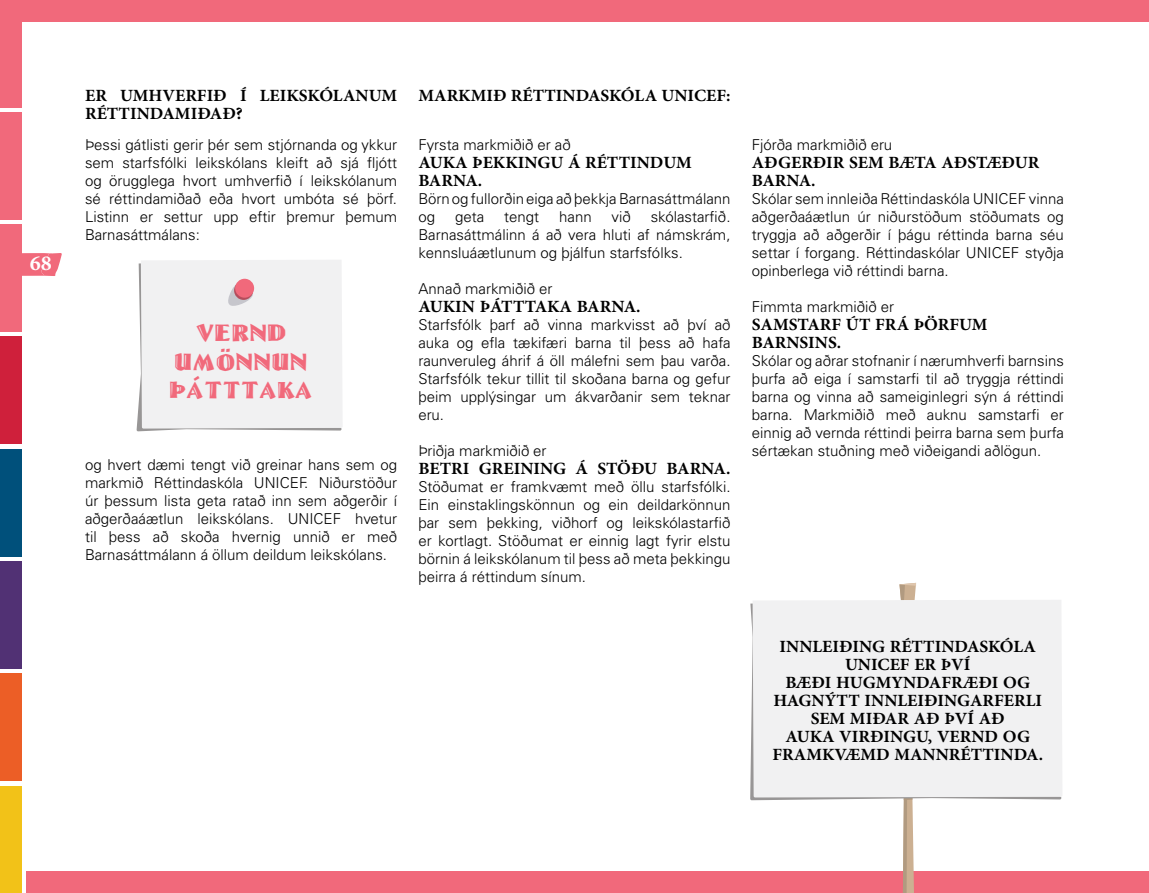
<style>
.page{position:relative;width:1149px;height:893px;background:#fff}
.page>*{position:absolute;margin:0;border:0;box-sizing:border-box;transform-origin:0 0}
.t1{font:700 30px "Adobe Arabic";color:#fff}
.t2{font:700 24px/18px "Adobe Arabic";color:#000}
.t3{font:24px/28.8px "Linolschrift";color:#f1697b;text-align:center}
.t4{font:300 15px/18px "Univers LT Pro 45";color:#000;text-align:justify}
</style>
<div class="page">
<div style="left:0;top:337px;width:21px;height:107px;background:#cf203b"></div>
<div style="left:0;top:225px;width:21px;height:107px;background:#f1697b"></div>
<div style="left:0;top:674px;width:21px;height:107px;background:#ec5e26"></div>
<div style="left:0;top:786px;width:21px;height:107px;background:#f2c218"></div>
<div style="left:0;top:561px;width:21px;height:107px;background:#513174"></div>
<div style="left:0;top:449px;width:21px;height:107px;background:#00507b"></div>
<div style="left:0;top:112px;width:21px;height:107px;background:#f1697b"></div>
<div style="left:0;top:0;width:21px;height:107px;background:#f1697b"></div>
<svg style="left:21px;top:253px;width:41px;height:23px"></svg>
<div style="left:136px;top:260px;width:206px;height:171px;background:#f1f1f2"></div>
<svg style="left:234px;top:281px;width:19px;height:19px"></svg>
<div style="left:235px;top:279px;width:19px;height:19px;background:#f1697b;border-radius:50%"></div>
<div style="left:26px;top:872px;width:1122px;height:21px;background:#f1697b"></div>
<svg style="left:899px;top:583px;width:16px;height:17px"></svg>
<svg style="left:902px;top:800px;width:11px;height:93px"></svg>
<svg style="left:750px;top:603px;width:311px;height:197px"></svg>
<div style="left:752px;top:600px;width:310px;height:197px;background:#f1f1f2"></div>
<div style="left:9px;top:0;width:1139px;height:21px;background:#f1697b"></div>
<h1 class="t1" style="left:30px;top:242px;width:23px">68</h1>
<h2 class="t2" style="left:85px;top:84px;width:313px">ER UMHVERFIÐ Í LEIKSKÓLANUM<br>RÉTTINDAMIÐAÐ?</h2>
<h2 class="t2" style="left:418px;top:84px;width:313px">MARKMIÐ RÉTTINDASKÓLA UNICEF:</h2>
<p class="t4" style="left:85px;top:136px;width:313px">Þessi gátlisti gerir þér sem stjórnanda og ykkur sem starfsfólki leikskólans kleift að sjá fljótt og örugglega hvort umhverfið í leikskólanum sé réttindamiðað eða hvort umbóta sé þörf.<br>Listinn er settur upp eftir þremur þemum Barnasáttmálans:</p>
<h2 class="t3" style="left:169px;top:317px;width:145px">VERND<br>UMÖNNUN<br>ÞÁTTTAKA</h2>
<p class="t4" style="left:85px;top:456px;width:313px">og hvert dæmi tengt við greinar hans sem og markmið Réttindaskóla UNICEF. Niðurstöður úr þessum lista geta ratað inn sem aðgerðir í aðgerðaáætlun leikskólans. UNICEF hvetur til þess að skoða hvernig unnið er með Barnasáttmálann á öllum deildum leikskólans.</p>
<p class="t4" style="left:418px;top:136px;width:154px">Fyrsta markmiðið er að</p>
<h2 class="t2" style="left:418px;top:151px;width:275px">AUKA ÞEKKINGU Á RÉTTINDUM<br>BARNA.</h2>
<p class="t4" style="left:418px;top:190px;width:313px">Börn og fullorðin eiga að þekkja Barnasáttmálann og</p>
<p class="t4" style="left:418px;top:208px;width:313px;text-indent:232px">skólastarfið.<br>Barnasáttmálinn á að vera hluti af námskrám, kennsluáætlunum og þjálfun starfsfólks.</p>
<p class="t4" style="left:418px;top:280px;width:135px">Annað markmiðið er</p>
<h2 class="t2" style="left:418px;top:295px;width:223px">AUKIN ÞÁTTTAKA BARNA.</h2>
<p class="t4" style="left:418px;top:316px;width:313px">Starfsfólk þarf að vinna markvisst að því að auka og efla tækifæri barna til þess að hafa raunveruleg áhrif á öll málefni sem þau varða.<br>Starfsfólk tekur tillit til skoðana barna og gefur þeim upplýsingar um ákvarðanir sem teknar eru.</p>
<p class="t4" style="left:418px;top:442px;width:130px">Þriðja markmiðið er</p>
<h2 class="t2" style="left:418px;top:457px;width:313px">BETRI GREINING Á STÖÐU BARNA.</h2>
<p class="t4" style="left:418px;top:478px;width:313px">Stöðumat er framkvæmt með öllu starfsfólki.<br>Ein einstaklingskönnun og ein deildarkönnun þar sem þekking, viðhorf og leikskólastarfið er kortlagt. Stöðumat er einnig lagt fyrir elstu börnin á leikskólanum til þess að meta þekkingu þeirra á réttindum sínum.</p>
<p class="t4" style="left:455px;top:208px;width:31px">geta</p>
<p class="t4" style="left:504px;top:208px;width:37px">tengt</p>
<p class="t4" style="left:559px;top:208px;width:34px">hann</p>
<p class="t4" style="left:611px;top:208px;width:21px">við</p>
<p class="t4" style="left:751px;top:136px;width:142px">Fjórða markmiðið eru</p>
<h2 class="t2" style="left:751px;top:151px;width:289px">AÐGERÐIR SEM BÆTA AÐSTÆÐUR<br>BARNA.</h2>
<p class="t4" style="left:751px;top:190px;width:313px">Skólar sem innleiða Réttindaskóla UNICEF vinna aðgerðaáætlun úr niðurstöðum stöðumats og tryggja að aðgerðir í þágu réttinda barna séu settar í forgang. Réttindaskólar UNICEF styðja opinberlega við réttindi barna.</p>
<p class="t4" style="left:751px;top:298px;width:144px">Fimmta markmiðið er</p>
<h2 class="t2" style="left:751px;top:313px;width:237px">SAMSTARF ÚT FRÁ ÞÖRFUM<br>BARNSINS.</h2>
<p class="t4" style="left:751px;top:352px;width:313px">Skólar og aðrar stofnanir í nærumhverfi barnsins þurfa að eiga í samstarfi til að tryggja réttindi barna og vinna að sameiginlegri sýn á réttindi barna. Markmiðið með auknu samstarfi er einnig að vernda réttindi þeirra barna sem þurfa sértækan stuðning með viðeigandi aðlögun.</p>
<h2 class="t2" style="left:772px;top:635px;width:272px;text-align:center">INNLEIÐING RÉTTINDASKÓLA<br>UNICEF ER ÞVÍ<br>BÆÐI HUGMYNDAFRÆÐI OG<br>HAGNÝTT INNLEIÐINGARFERLI<br>SEM MIÐAR AÐ ÞVÍ AÐ<br>AUKA VIRÐINGU, VERND OG<br>FRAMKVÆMD MANNRÉTTINDA.</h2>
</div>
